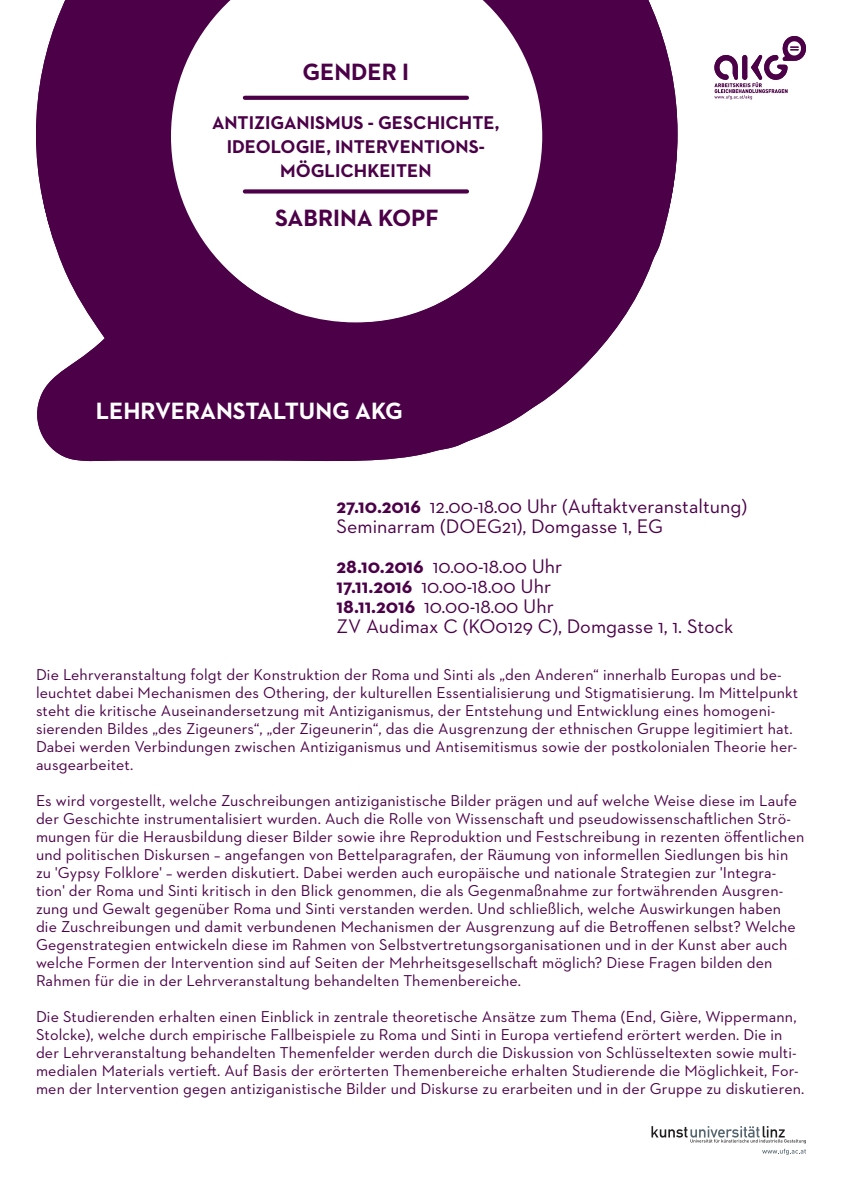
<style>
.page{position:relative;width:842px;height:1191px;background:#fff}
.page>*{position:absolute;margin:0;border:0;box-sizing:border-box;transform-origin:0 0}
.t1{font:700 24px "Neutraface 2 Text";color:#fff}
.t2{font:700 24px "Neutraface 2 Text";color:#4b0048}
.t3{font:20px/20px "Neutraface 2 Text";color:#4b0048}
.t4{font:700 18.8px/24px "Neutraface 2 Text";color:#4b0048;text-align:center}
.t5{font:16px/18px "Neutraface 2 Text";letter-spacing:.01em;color:#4b0048}
.s1{font-weight:700}
</style>
<div class="page">
<svg style="left:651px;top:1126px;width:155px;height:29px"></svg>
<svg style="left:36px;top:0;width:641px;height:462px;fill:#4b0048"></svg>
<svg style="left:171px;top:0;width:371px;height:322px"></svg>
<svg style="left:245px;top:189px;width:222px;height:4px"></svg>
<svg style="left:245px;top:96px;width:222px;height:4px"></svg>
<svg style="left:714px;top:36px;width:92px;height:63px"></svg>
<h1 class="t2" style="left:302px;top:57px;width:17px">GEN</h1>
<h1 class="t2" style="left:351px;top:57px;width:56px">DER I</h1>
<p class="t4" style="left:212px;top:110px;width:289px">ANTIZIGANISMUS - GESCHICHTE,<br>IDEOLOGIE, INTERVENTIONS-<br>MÖGLICHKEITEN</p>
<h1 class="t2" style="left:275px;top:203px;width:165px">SABRINA KOPF</h1>
<h1 class="t1" style="left:96px;top:395px;width:308px">LEHRVERANSTALTUNG AKG</h1>
<p class="t3" style="left:337px;top:496px;width:412px"><span class="s1">27.10.2016</span> 12.00-18.00 Uhr (Auftaktveranstaltung)<br>Seminarram (DOEG21), Domgasse 1, EG</p>
<p class="t3" style="left:337px;top:556px;width:398px"><span class="s1">28.10.2016</span> 10.00-18.00 Uhr<br><span class="s1">17.11.2016</span> 10.00-18.00 Uhr<br><span class="s1">18.11.2016</span> 10.00-18.00 Uhr<br>ZV Audimax C (KO0129 C), Domgasse 1, 1. Stock</p>
<p class="t5" style="left:36px;top:665px;width:764px">Die Lehrveranstaltung folgt der Konstruktion der Roma und Sinti als „den Anderen“ innerhalb Europas und be&shy;leuchtet dabei Mechanismen des Othering, der kulturellen Essentialisierung und Stigmatisierung. Im Mittelpunkt steht die kritische Auseinandersetzung mit Antiziganismus, der Entstehung und Entwicklung eines homogeni&shy;sierenden Bildes „des Zigeuners“, „der Zigeunerin“, das die Ausgrenzung der ethnischen Gruppe legitimiert hat.<br>Dabei werden Verbindungen zwischen Antiziganismus und Antisemitismus sowie der postkolonialen Theorie her&shy;ausgearbeitet.</p>
<p class="t5" style="left:36px;top:791px;width:770px">Es wird vorgestellt, welche Zuschreibungen antiziganistische Bilder prägen und auf welche Weise diese im Laufe der Geschichte instrumentalisiert wurden. Auch die Rolle von Wissenschaft und pseudowissenschaftlichen Strö&shy;mungen für die Herausbildung dieser Bilder sowie ihre Reproduktion und Festschreibung in rezenten öffentlichen und politischen Diskursen – angefangen von Bettelparagrafen, der Räumung von informellen Siedlungen bis hin zu 'Gypsy Folklore' – werden diskutiert. Dabei werden auch europäische und nationale Strategien zur 'Integra&shy;tion' der Roma und Sinti kritisch in den Blick genommen, die als Gegenmaßnahme zur fortwährenden Ausgren&shy;zung und Gewalt gegenüber Roma und Sinti verstanden werden. Und schließlich, welche Auswirkungen haben die Zuschreibungen und damit verbundenen Mechanismen der Ausgrenzung auf die Betroffenen selbst? Welche Gegenstrategien entwickeln diese im Rahmen von Selbstvertretungsorganisationen und in der Kunst aber auch welche Formen der Intervention sind auf Seiten der Mehrheitsgesellschaft möglich? Diese Fragen bilden den Rahmen für die in der Lehrveranstaltung behandelten Themenbereiche.</p>
<p class="t5" style="left:36px;top:1007px;width:770px">Die Studierenden erhalten einen Einblick in zentrale theoretische Ansätze zum Thema (End, Gière, Wippermann, Stolcke), welche durch empirische Fallbeispiele zu Roma und Sinti in Europa vertiefend erörtert werden. Die in der Lehrveranstaltung behandelten Themenfelder werden durch die Diskussion von Schlüsseltexten sowie multi&shy;medialen Materials vertieft. Auf Basis der erörterten Themenbereiche erhalten Studierende die Möglichkeit, For&shy;men der Intervention gegen antiziganistische Bilder und Diskurse zu erarbeiten und in der Gruppe zu diskutieren.</p>
</div>
